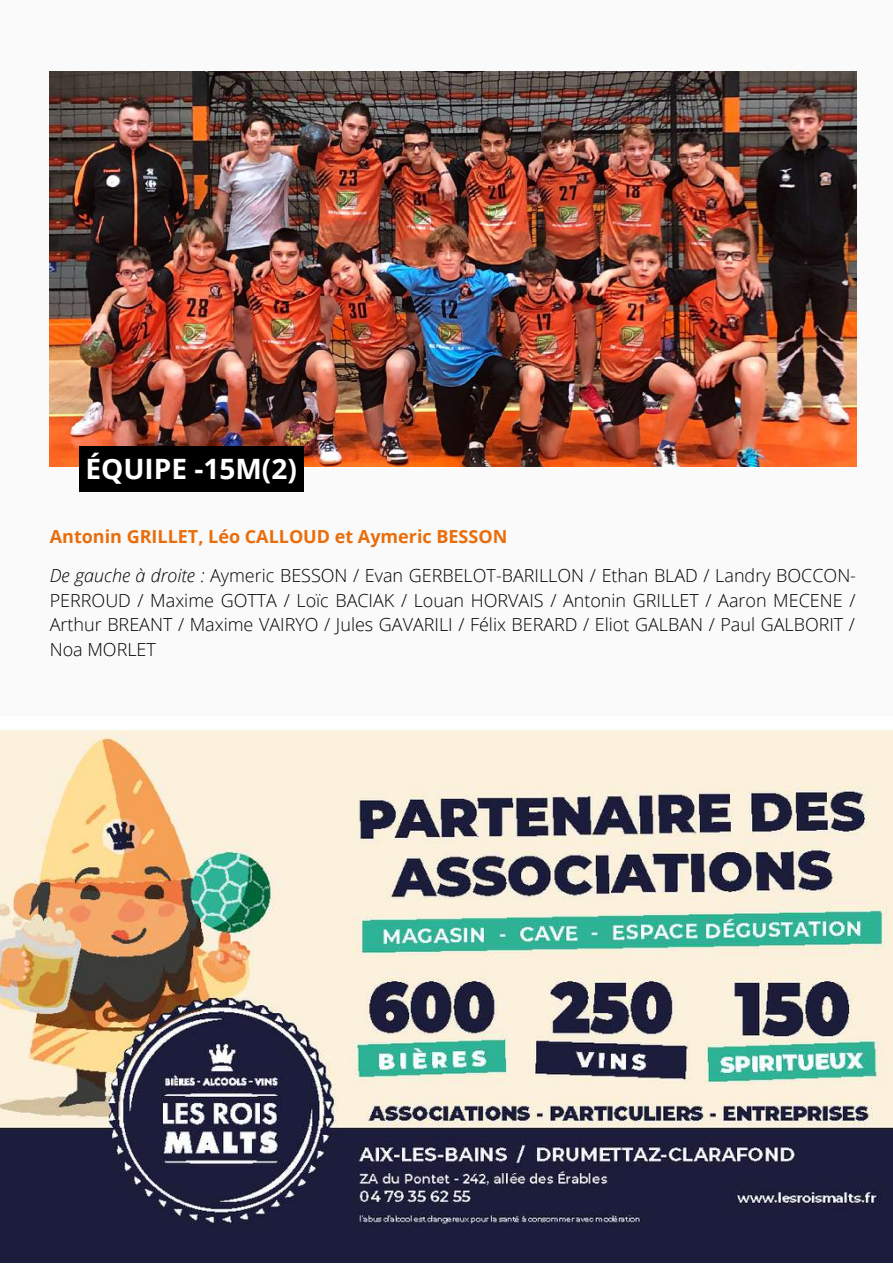
<style>
.page{position:relative;width:893px;height:1264px;background:#fff}
.page>*{position:absolute;margin:0;border:0;box-sizing:border-box;transform-origin:0 0}
.t1{font:700 28.05px "Open Sans";color:#fff}
.t2{font:300 18px/24.8px "Open Sans";color:#000;text-align:justify}
.t3{font:700 18px "Open Sans";color:#e96d0a}
.s1{font-style:italic}
</style>
<div class="page">
<div style="left:0;top:0;width:892px;height:1262px;background:#fafafa"></div>
<img style="left:50px;top:72px;width:806px;height:394px">
<div style="left:79px;top:446px;width:225px;height:45px;background:#000"></div>
<img style="left:0;top:730px;width:892px;height:532px">
<h1 class="t1" style="left:85px;top:449px;width:213px">ÉQUIPE -15M(2)</h1>
<p class="t3" style="left:50px;top:523px;width:459px">Antonin GRILLET, Léo CALLOUD et Aymeric BESSON</p>
<p class="t2" style="left:50px;top:562px;width:807px"><span class="s1">De gauche à droite :</span> Aymeric BESSON / Evan GERBELOT-BARILLON / Ethan BLAD / Landry BOCCON-PERROUD / Maxime GOTTA / Loïc BACIAK / Louan HORVAIS / Antonin GRILLET / Aaron MECENE / Arthur BREANT / Maxime VAIRYO / Jules GAVARILI / Félix BERARD / Eliot GALBAN / Paul GALBORIT / Noa MORLET</p>
</div>
